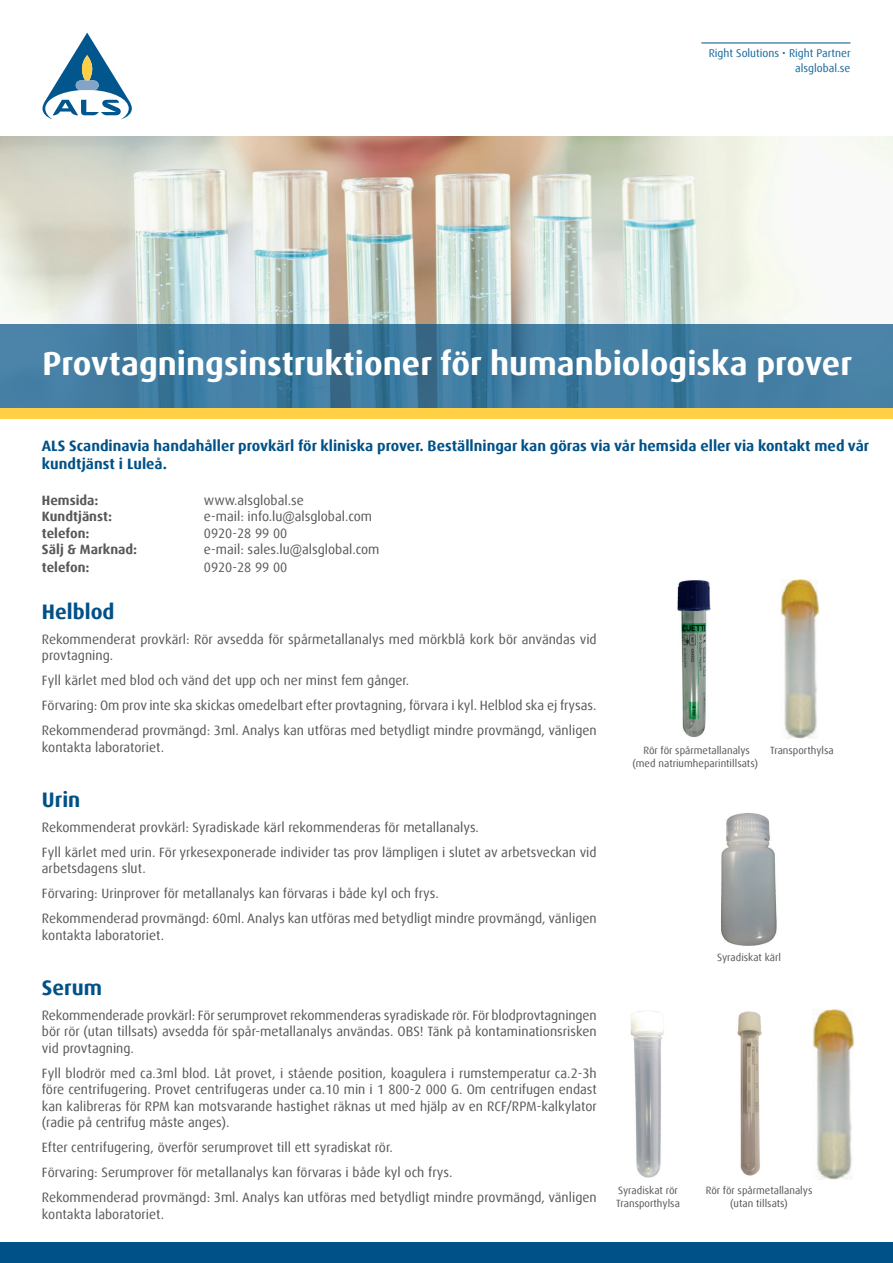
<style>
.page{position:relative;width:893px;height:1263px;background:#fff}
.page>*{position:absolute;margin:0;border:0;box-sizing:border-box;transform-origin:0 0}
.t1{font:700 33px "Dax Offc Pro";color:#fff}
.t2{font:700 21px "Dax Offc Pro";color:#005187}
.t3{font:700 15px/18px "Dax Offc Pro";color:#005187}
.t4{font:13.5px/25px "Dax Offc Pro";color:#57585a}
.t5{font:700 13.5px "Dax Offc Pro";color:#57585a}
.t6{font:11.25px/14.4px "Dax Offc Pro";color:#16689b;text-align:right}
.t7{font:10.5px/12.6px "Dax Offc Pro";color:#57585a}
</style>
<div class="page">
<img style="left:0;top:136px;width:893px;height:188px">
<svg style="left:43px;top:33px;width:89px;height:86px"></svg>
<hr style="left:701px;top:43px;width:149px;height:1px;background:#005187">
<svg style="left:0;top:324px;width:893px;height:84px;fill:#457fa4"></svg>
<div style="left:0;top:1243px;width:893px;height:20px;background:#005187"></div>
<div style="left:0;top:408px;width:893px;height:11px;background:#ffcf45"></div>
<img style="left:677px;top:580px;width:33px;height:157px">
<img style="left:780px;top:580px;width:40px;height:158px">
<img style="left:721px;top:813px;width:56px;height:133px">
<img style="left:630px;top:1010px;width:34px;height:167px">
<img style="left:737px;top:1011px;width:25px;height:165px">
<img style="left:812px;top:1010px;width:42px;height:169px">
<p class="t6" style="left:709px;top:46px;width:143px">Right Solutions • Right Partner alsglobal.se</p>
<h1 class="t1" style="left:43px;top:342px;width:811px">Provtagningsinstruktioner för humanbiologiska prover</h1>
<p class="t3" style="left:42px;top:437px;width:829px">ALS Scandinavia handahåller provkärl för kliniska prover. Beställningar kan göras via vår hemsida eller via kontakt med vår kundtjänst i Luleå.</p>
<p class="t5" style="left:42px;top:491px;width:58px">Hemsida:</p>
<p class="t4" style="left:204px;top:487px;width:101px">www.alsglobal.se</p>
<p class="t5" style="left:42px;top:508px;width:72px">Kundtjänst:</p>
<p class="t4" style="left:204px;top:504px;width:170px">e-mail: info.lu@alsglobal.com</p>
<p class="t5" style="left:42px;top:524px;width:49px">telefon:</p>
<p class="t4" style="left:204px;top:520px;width:85px">0920-28 99 00</p>
<p class="t5" style="left:42px;top:541px;width:97px">Sälj &amp; Marknad:</p>
<p class="t4" style="left:204px;top:537px;width:177px">e-mail: sales.lu@alsglobal.com</p>
<p class="t5" style="left:42px;top:559px;width:49px">telefon:</p>
<p class="t4" style="left:204px;top:555px;width:85px">0920-28 99 00</p>
<h2 class="t2" style="left:42px;top:598px;width:74px">Helblod</h2>
<p class="t4" style="left:42px;top:631px;width:556px;line-height:16.5px">Rekommenderat provkärl: Rör avsedda för spårmetallanalys med mörkblå kork bör användas vid provtagning.</p>
<p class="t4" style="left:42px;top:668px;width:556px">Fyll kärlet med blod och vänd det upp och ner minst fem gånger.<br>Förvaring: Om prov inte ska skickas omedelbart efter provtagning, förvara i kyl. Helblod ska ej frysas.<br>Rekommenderad provmängd: 3ml. Analys kan utföras med betydligt mindre provmängd, vänligen</p>
<p class="t4" style="left:42px;top:734px;width:124px">kontakta laboratoriet.</p>
<h2 class="t2" style="left:42px;top:786px;width:40px">Urin</h2>
<p class="t4" style="left:42px;top:814px;width:556px">Rekommenderat provkärl: Syradiskade kärl rekommenderas för metallanalys.<br>Fyll kärlet med urin. För yrkesexponerade individer tas prov lämpligen i slutet av arbetsveckan vid</p>
<p class="t4" style="left:42px;top:856px;width:556px">arbetsdagens slut.<br>Förvaring: Urinprover för metallanalys kan förvaras i både kyl och frys.<br>Rekommenderad provmängd: 60ml. Analys kan utföras med betydligt mindre provmängd, vänligen</p>
<p class="t4" style="left:42px;top:922px;width:124px">kontakta laboratoriet.</p>
<h2 class="t2" style="left:42px;top:974px;width:62px">Serum</h2>
<p class="t4" style="left:42px;top:1007px;width:556px;line-height:16.5px;text-align:justify">Rekommenderade provkärl: För serumprovet rekommenderas syradiskade rör. För blodprovtagningen bör rör (utan tillsats) avsedda för spår-metallanalys användas. OBS! Tänk på kontaminationsrisken vid provtagning.</p>
<p class="t4" style="left:42px;top:1065px;width:557px;line-height:16.5px;text-align:justify">Fyll blodrör med ca.3ml blod. Låt provet, i stående position, koagulera i rumstemperatur ca.2-3h före centrifugering. Provet centrifugeras under ca.10 min i 1 800-2 000 G. Om centrifugen endast kan kalibreras för RPM kan motsvarande hastighet räknas ut med hjälp av en RCF/RPM-kalkylator (radie på centrifug måste anges).</p>
<p class="t4" style="left:42px;top:1135px;width:556px">Efter centrifugering, överför serumprovet till ett syradiskat rör.<br>Förvaring: Serumprover för metallanalys kan förvaras i både kyl och frys.<br>Rekommenderad provmängd: 3ml. Analys kan utföras med betydligt mindre provmängd, vänligen</p>
<p class="t4" style="left:42px;top:1201px;width:124px">kontakta laboratoriet.</p>
<p class="t7" style="left:643px;top:744px;width:108px">Rör för spårmetallanalys</p>
<p class="t7" style="left:770px;top:744px;width:65px">Transporthylsa</p>
<p class="t7" style="left:633px;top:757px;width:127px">(med natriumheparintillsats)</p>
<p class="t7" style="left:717px;top:951px;width:65px">Syradiskat kärl</p>
<p class="t7" style="left:616px;top:1184px;width:65px">Syradiskat rör<br>Transporthylsa</p>
<p class="t7" style="left:706px;top:1184px;width:108px;text-align:center">Rör för spårmetallanalys (utan tillsats)</p>
</div>
